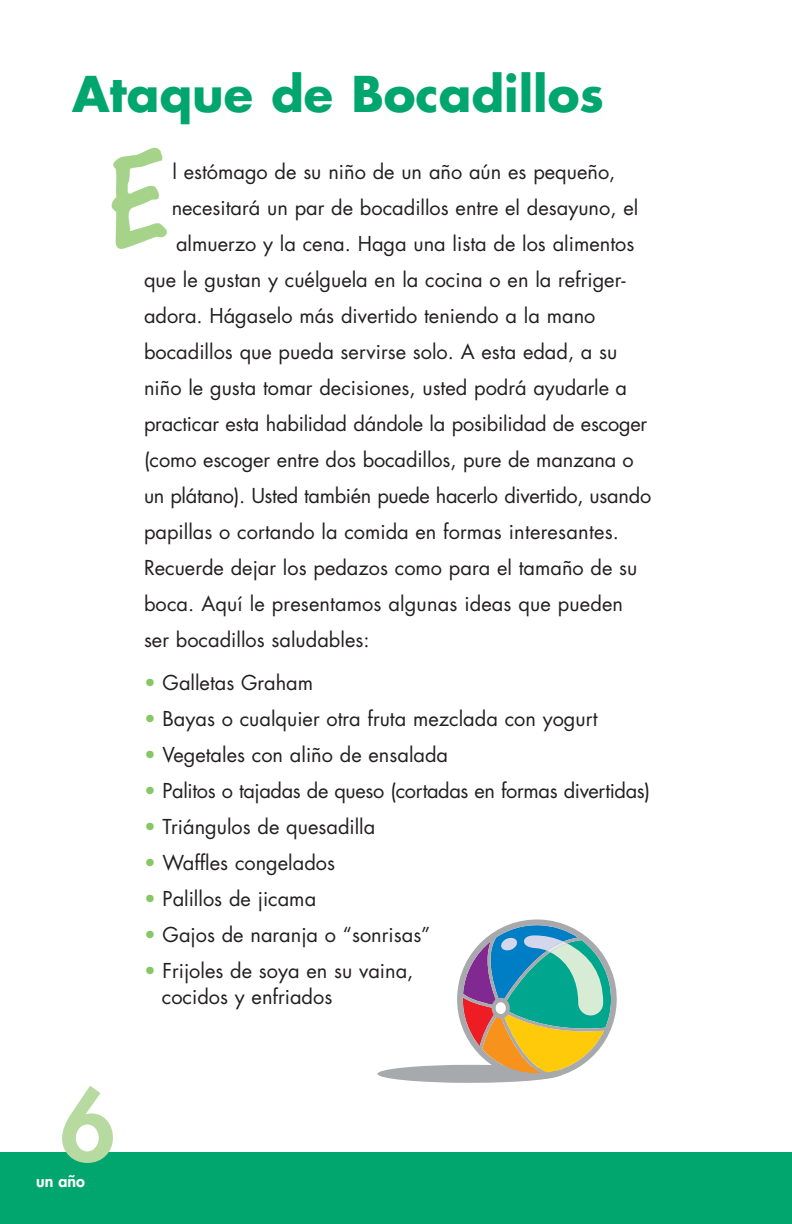
<style>
.page{position:relative;width:792px;height:1224px;background:#fff}
.page>*{position:absolute;margin:0;border:0;box-sizing:border-box;transform-origin:0 0}
.t1{font:800 96px "Futura";color:#b6da9f}
.t2{font:700 48px "Futura";color:#00a66e}
.t3{font:20px/26px "Futura";color:#231f20}
.t4{font:20px "Futura";letter-spacing:-.02em;color:#231f20}
.t5{font:800 16px "Futura";color:#fff}
.s1{color:#87c765}
</style>
<div class="page">
<div style="left:0;top:1152px;width:792px;height:72px;background:#00a66e"></div>
<img style="left:111px;top:147px;width:57px;height:102px">
<div style="left:378px;top:1065px;width:184px;height:18px;background:#a8a9ad;border-radius:50%"></div>
<svg style="left:457px;top:919px;width:160px;height:162px"></svg>
<h2 class="t2" style="left:72px;top:72px;width:534px">Ataque de Bocadillos</h2>
<h1 class="t1" style="left:60px;top:1080px;width:57px">6</h1>
<p class="t5" style="left:36px;top:1174px;width:50px">un año</p>
<p class="t3" style="left:172px;top:160px;width:445px">l estómago de su niño de un año aún es pequeño,</p>
<p class="t3" style="left:172px;top:196px;width:468px">necesitará un par de bocadillos entre el desayuno, el</p>
<p class="t3" style="left:176px;top:232px;width:460px">almuerzo y la cena. Haga una lista de los alimentos</p>
<p class="t3" style="left:144px;top:268px;width:483px">que le gustan y cuélguela en la cocina o en la refriger-</p>
<p class="t3" style="left:144px;top:304px;width:453px">adora. Hágaselo más divertido teniendo a la mano</p>
<p class="t3" style="left:144px;top:340px;width:475px">bocadillos que pueda servirse solo. A esta edad, a su</p>
<p class="t3" style="left:144px;top:376px;width:485px">niño le gusta tomar decisiones, usted podrá ayudarle a</p>
<p class="t3" style="left:144px;top:412px;width:505px">practicar esta habilidad dándole la posibilidad de escoger</p>
<p class="t3" style="left:144px;top:448px;width:491px">(como escoger entre dos bocadillos, pure de manzana o</p>
<p class="t4" style="left:144px;top:486px;width:509px">un plátano). Usted también puede hacerlo divertido, usando</p>
<p class="t3" style="left:144px;top:520px;width:477px">papillas o cortando la comida en formas interesantes.</p>
<p class="t3" style="left:144px;top:556px;width:495px">Recuerde dejar los pedazos como para el tamaño de su</p>
<p class="t3" style="left:144px;top:592px;width:481px">boca. Aquí le presentamos algunas ideas que pueden</p>
<p class="t3" style="left:144px;top:628px;width:227px">ser bocadillos saludables:</p>
<p class="t3" style="left:144px;top:671px;width:171px"><span class="s1">•</span> Galletas Graham</p>
<p class="t3" style="left:144px;top:707px;width:455px"><span class="s1">•</span> Bayas o cualquier otra fruta mezclada con yogurt</p>
<p class="t3" style="left:144px;top:743px;width:306px"><span class="s1">•</span> Vegetales con aliño de ensalada</p>
<p class="t4" style="left:144px;top:781px;width:508px"><span class="s1">•</span> Palitos o tajadas de queso (cortadas en formas divertidas)</p>
<p class="t3" style="left:144px;top:815px;width:233px"><span class="s1">•</span> Triángulos de quesadilla</p>
<p class="t3" style="left:144px;top:851px;width:193px"><span class="s1">•</span> Waffles congelados</p>
<p class="t3" style="left:144px;top:887px;width:174px"><span class="s1">•</span> Palillos de jicama</p>
<p class="t3" style="left:144px;top:923px;width:288px"><span class="s1">•</span> Gajos de naranja o “sonrisas”</p>
<p class="t3" style="left:162px;top:959px;width:253px;text-indent:-18px"><span class="s1">•</span> Frijoles de soya en su vaina, cocidos y enfriados</p>
</div>
